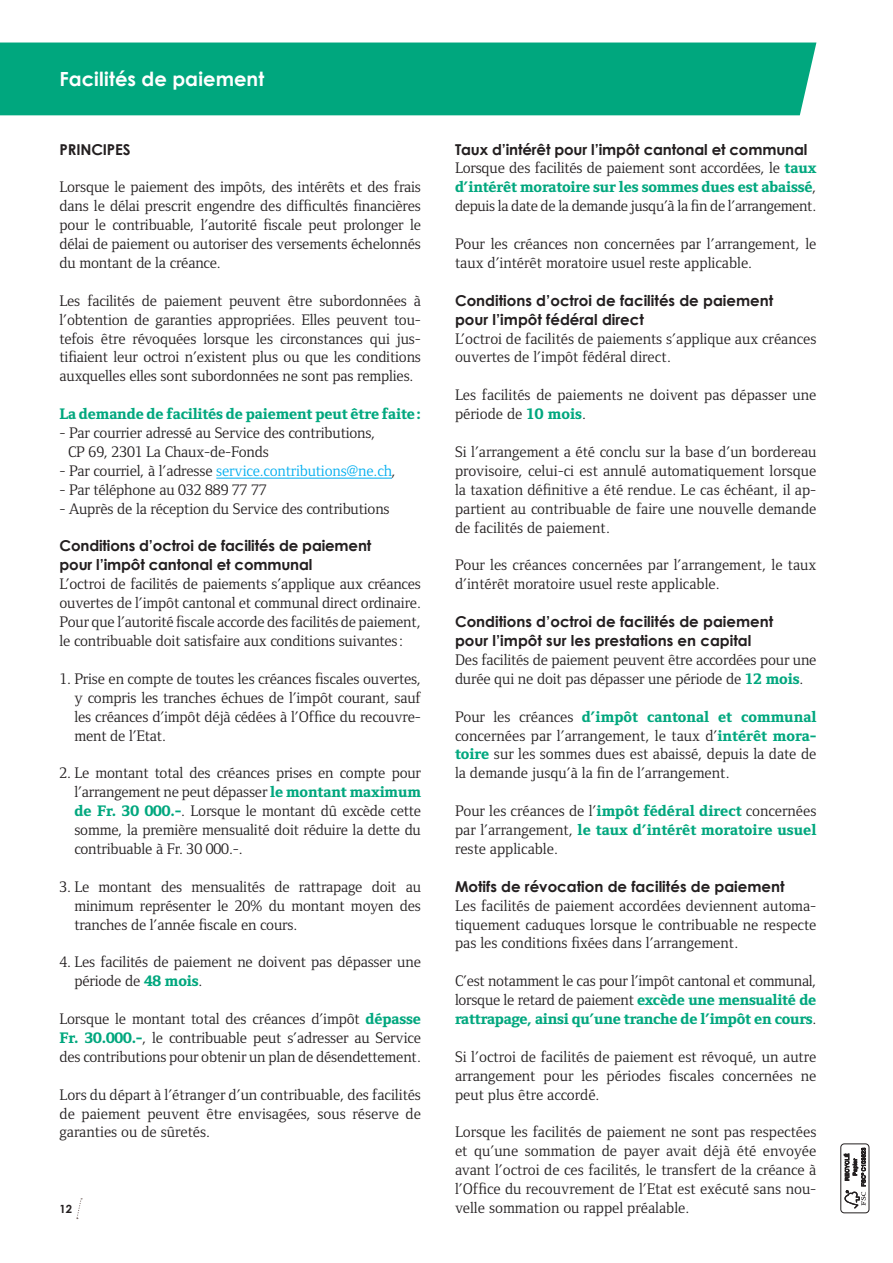
<style>
.page{position:relative;width:893px;height:1263px;background:#fff}
.page>*{position:absolute;margin:0;border:0;box-sizing:border-box;transform-origin:0 0}
.TITRE_HAUT_DE_PAGE{font:700 19.5px "Century Gothic";letter-spacing:.005em;color:#fff}
.TEXTE_COURANT{font:15.75px/18.9px "Foundry Form Serif";letter-spacing:-.01em;color:#231f20;text-align:justify}
.TEXTE_COURANT_ENUMER{font:15.75px/18.9px "Foundry Form Serif";letter-spacing:-.01em;color:#231f20;text-align:justify}
.TEXTE_COURANT-2{font:15.75px "Foundry Form Serif";letter-spacing:-.01em;color:#00aeef}
.TEXTE_COURANT-3{font:800 15.75px "Foundry Form Serif";letter-spacing:-.01em;color:#00a77e}
.TITRE_TEXTE_COURANT{font:700 15px "Century Gothic";color:#231f20}
.SURTITRE_TEXTE_COURA{font:700 15px "Century Gothic";letter-spacing:-.01em;color:#231f20}
.t1{font:700 11.25px "Century Gothic";color:#231f20}
.s1{color:#231f20}
.s2{font-weight:800;color:#00a77e}
</style>
<div class="page">
<svg style="left:76px;top:1198px;width:6px;height:21px"></svg>
<div style="left:0;top:43px;width:816px;height:72px;background:#00a77e"></div>
<div style="left:840px;top:1143px;width:29px;height:70px;border:1px solid #231f20;border-radius:4px"></div>
<svg style="left:844px;top:1148px;width:22px;height:60px"></svg>
<hr style="left:216px;top:478px;width:176px;height:1px;background:#00aeef">
<p class="TITRE_HAUT_DE_PAGE" style="left:60px;top:67px;width:206px">Facilités de paiement</p>
<p class="SURTITRE_TEXTE_COURA" style="left:60px;top:140px;width:73px">PRINCIPES</p>
<p class="TEXTE_COURANT" style="left:60px;top:178px;width:363px">Lorsque le paiement des impôts, des intérêts et des frais dans le délai prescrit engendre des difficultés financières pour le contribuable, l’autorité fiscale peut prolonger le délai de paiement ou autoriser des versements échelonnés du montant de la créance.</p>
<p class="TEXTE_COURANT" style="left:60px;top:291px;width:363px">Les facilités de paiement peuvent être subordonnées à l’obtention de garanties appropriées. Elles peuvent tou&shy;tefois être révoquées lorsque les circonstances qui jus&shy;tifiaient leur octroi n’existent plus ou que les conditions auxquelles elles sont subordonnées ne sont pas remplies.</p>
<p class="TEXTE_COURANT-3" style="left:60px;top:405px;width:363px">La demande de facilités de paiement peut être faite:</p>
<p class="TEXTE_COURANT" style="left:60px;top:423px;width:317px">- Par courrier adressé au Service des contributions,</p>
<p class="TEXTE_COURANT" style="left:68px;top:442px;width:202px">CP 69, 2301 La Chaux-de-Fonds</p>
<p class="TEXTE_COURANT-2" style="left:60px;top:462px;width:338px"><span class="s1">- Par courriel, à l’adresse</span> service.contributions@ne.ch<span class="s1">,</span></p>
<p class="TEXTE_COURANT" style="left:60px;top:480px;width:209px">- Par téléphone au 032 889 77 77</p>
<p class="TEXTE_COURANT" style="left:60px;top:499px;width:332px">- Auprès de la réception du Service des contributions</p>
<p class="TITRE_TEXTE_COURANT" style="left:60px;top:537px;width:313px">Conditions d’octroi de facilités de paiement</p>
<p class="TITRE_TEXTE_COURANT" style="left:60px;top:555px;width:254px">pour l’impôt cantonal et communal</p>
<p class="TEXTE_COURANT" style="left:60px;top:575px;width:363px">L’octroi de facilités de paiements s’applique aux créances ouvertes de l’impôt cantonal et communal direct ordinaire.</p>
<p class="TEXTE_COURANT" style="left:60px;top:612px;width:363px">Pour que l’autorité fiscale accorde des facilités de paiement, le contribuable doit satisfaire aux conditions suivantes:</p>
<p class="TEXTE_COURANT_ENUMER" style="left:74px;top:669px;width:348px;text-indent:-15px">1. Prise en compte de toutes les créances fiscales ouvertes, y compris les tranches échues de l’impôt courant, sauf les créances d’impôt déjà cédées à l’Office du recouvre&shy;ment de l’Etat.</p>
<p class="TEXTE_COURANT_ENUMER" style="left:74px;top:764px;width:348px;text-indent:-15px">2. Le montant total des créances prises en compte pour l’arrangement ne peut dépasser <span class="s2">le montant maximum de Fr. 30 000.-</span>. Lorsque le montant dû excède cette somme, la première mensualité doit réduire la dette du contribuable à Fr. 30 000.-.</p>
<p class="TEXTE_COURANT_ENUMER" style="left:74px;top:877px;width:348px;text-indent:-15px">3. Le montant des mensualités de rattrapage doit au minimum représenter le 20% du montant moyen des tranches de l’année fiscale en cours.</p>
<p class="TEXTE_COURANT_ENUMER" style="left:74px;top:953px;width:348px;text-indent:-15px">4. Les facilités de paiement ne doivent pas dépasser une période de <span class="s2">48 mois</span>.</p>
<p class="TEXTE_COURANT_ENUMER" style="left:60px;top:1009px;width:363px">Lorsque le montant total des créances d’impôt <span class="s2">dépasse Fr. 30.000.-</span>, le contribuable peut s’adresser au Service des contributions pour obtenir un plan de désendettement.</p>
<p class="TEXTE_COURANT" style="left:60px;top:1085px;width:363px">Lors du départ à l’étranger d’un contribuable, des facilités de paiement peuvent être envisagées, sous réserve de garanties ou de sûretés.</p>
<p class="t1" style="left:60px;top:1202px;width:14px">12</p>
<p class="TITRE_TEXTE_COURANT" style="left:455px;top:140px;width:354px">Taux d’intérêt pour l’impôt cantonal et communal</p>
<p class="TEXTE_COURANT" style="left:455px;top:159px;width:363px">Lorsque des facilités de paiement sont accordées, le <span class="s2">taux d’intérêt moratoire sur les sommes dues est abaissé</span>, depuis la date de la demande jusqu’à la fin de l’arrangement.</p>
<p class="TEXTE_COURANT" style="left:455px;top:234px;width:363px">Pour les créances non concernées par l’arrangement, le taux d’intérêt moratoire usuel reste applicable.</p>
<p class="TITRE_TEXTE_COURANT" style="left:455px;top:291px;width:320px">Conditions d’octroi de facilités de paiement</p>
<p class="TITRE_TEXTE_COURANT" style="left:455px;top:310px;width:190px">pour l’impôt fédéral direct</p>
<p class="TEXTE_COURANT" style="left:455px;top:329px;width:363px">L’octroi de facilités de paiements s’applique aux créances ouvertes de l’impôt fédéral direct.</p>
<p class="TEXTE_COURANT" style="left:455px;top:386px;width:363px">Les facilités de paiements ne doivent pas dépasser une période de <span class="s2">10 mois</span>.</p>
<p class="TEXTE_COURANT" style="left:455px;top:442px;width:363px">Si l’arrangement a été conclu sur la base d’un bordereau provisoire, celui-ci est annulé automatiquement lorsque la taxation définitive a été rendue. Le cas échéant, il ap&shy;partient au contribuable de faire une nouvelle demande de facilités de paiement.</p>
<p class="TEXTE_COURANT" style="left:455px;top:556px;width:363px">Pour les créances concernées par l’arrangement, le taux d’intérêt moratoire usuel reste applicable.</p>
<p class="TITRE_TEXTE_COURANT" style="left:455px;top:612px;width:320px">Conditions d’octroi de facilités de paiement</p>
<p class="TITRE_TEXTE_COURANT" style="left:455px;top:631px;width:298px">pour l’impôt sur les prestations en capital</p>
<p class="TEXTE_COURANT" style="left:455px;top:650px;width:363px">Des facilités de paiement peuvent être accordées pour une durée qui ne doit pas dépasser une période de <span class="s2">12 mois</span>.</p>
<p class="TEXTE_COURANT" style="left:455px;top:707px;width:363px">Pour les créances <span class="s2">d’impôt cantonal et communal </span>concernées par l’arrangement, le taux d’<span class="s2">intérêt mora&shy;toire</span> sur les sommes dues est abaissé, depuis la date de la demande jusqu’à la fin de l’arrangement.</p>
<p class="TEXTE_COURANT" style="left:455px;top:801px;width:363px">Pour les créances de l’<span class="s2">impôt fédéral direct</span> concernées par l’arrangement, <span class="s2">le taux d’intérêt moratoire usuel </span>reste applicable.</p>
<p class="TITRE_TEXTE_COURANT" style="left:455px;top:877px;width:331px">Motifs de révocation de facilités de paiement</p>
<p class="TEXTE_COURANT" style="left:455px;top:896px;width:363px">Les facilités de paiement accordées deviennent automa&shy;tiquement caduques lorsque le contribuable ne respecte pas les conditions fixées dans l’arrangement.</p>
<p class="TEXTE_COURANT" style="left:455px;top:971px;width:363px">C’est notamment le cas pour l’impôt cantonal et communal, lorsque le retard de paiement <span class="s2">excède une mensualité de rattrapage, ainsi qu’une tranche de l’impôt en cours</span>.</p>
<p class="TEXTE_COURANT" style="left:455px;top:1047px;width:363px">Si l’octroi de facilités de paiement est révoqué, un autre arrangement pour les périodes fiscales concernées ne peut plus être accordé.</p>
<p class="TEXTE_COURANT" style="left:455px;top:1123px;width:363px">Lorsque les facilités de paiement ne sont pas respectées et qu’une sommation de payer avait déjà été envoyée avant l’octroi de ces facilités, le transfert de la créance à l’Office du recouvrement de l’Etat est exécuté sans nou&shy;velle sommation ou rappel préalable.</p>
</div>
